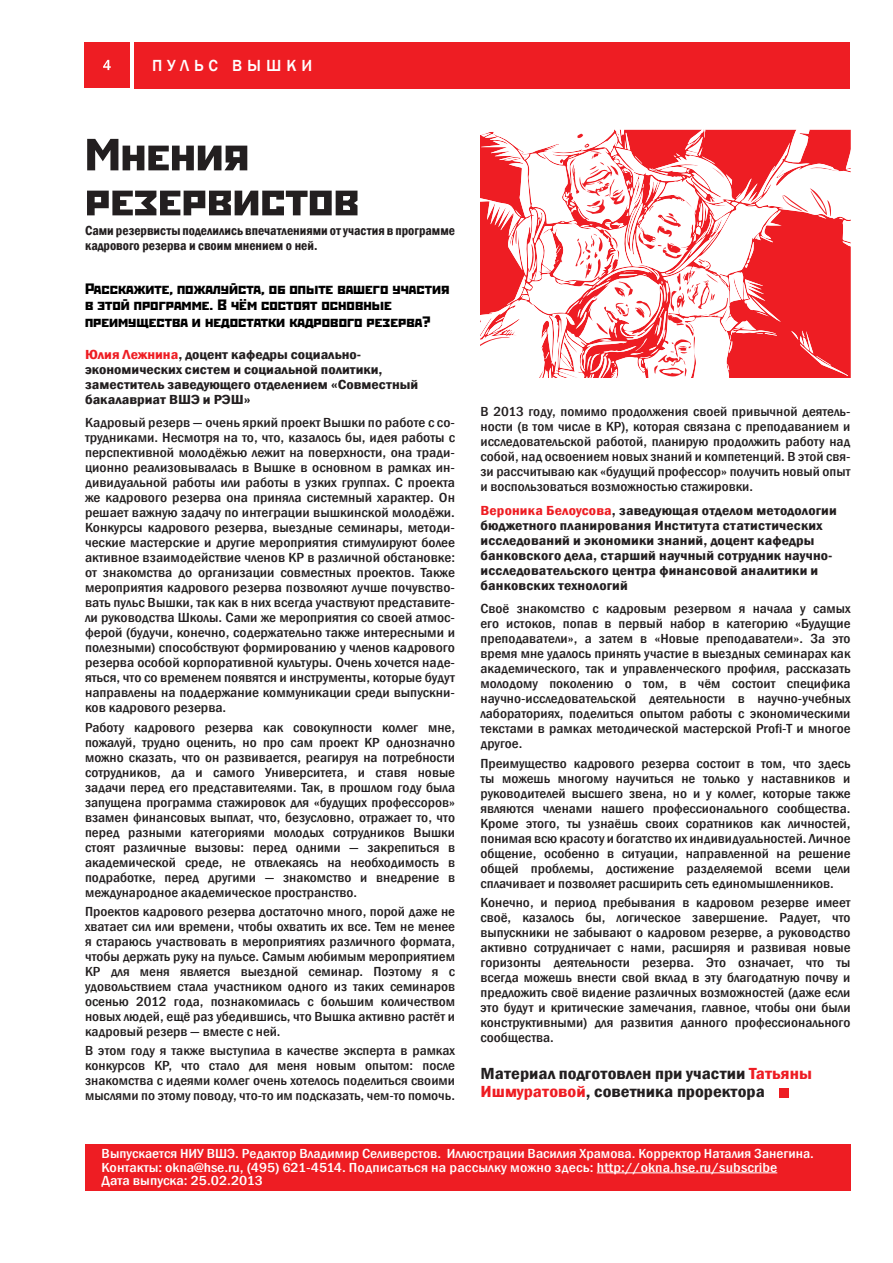
<style>
.page{position:relative;width:893px;height:1263px;background:#fff}
.page>*{position:absolute;margin:0;border:0;box-sizing:border-box;transform-origin:0 0}
.t1{font:45px/45px "Rodchenko C";color:#231f20;scale:1.19 1}
.t2{font:600 condensed 16.5px/18px "Franklin Gothic";color:#231f20;scale:1.16 1}
.t3{font:500 16.5px "Franklin Gothic";letter-spacing:.3em;color:#fff}
.t4{font:15px/16.5px "Rodchenko C";color:#000;scale:1.16 1}
.t5{font:500 condensed 13.5px/15px "Franklin Gothic";color:#231f20;text-align:justify;scale:1.13 1}
.t6{font:500 condensed 13.5px/15px "Franklin Gothic";color:#231f20;text-align:justify;scale:1.15 1}
.t7{font:600 condensed 13.5px/15px "Franklin Gothic";letter-spacing:.01em;color:#231f20;scale:1.17 1}
.t8{font:500 condensed 13.5px/13.5px "Franklin Gothic";color:#fff;scale:1.15 1}
.t9{font:600 condensed 13.5px/15px "Franklin Gothic";letter-spacing:.01em;color:#231f20;scale:1.18 1}
.t10{font:600 condensed 13.5px/15px "Franklin Gothic";letter-spacing:.01em;color:#231f20}
.s1{color:#ee1d23}
</style>
<div class="page">
<div style="left:134px;top:43px;width:716px;height:46px;background:#ee1d23"></div>
<div style="left:84px;top:43px;width:46px;height:45px;background:#ee1d23"></div>
<svg style="left:103px;top:60px;width:8px;height:10px"></svg>
<div style="left:85px;top:1144px;width:765px;height:47px;background:#ee1d23"></div>
<hr style="left:597px;top:1172px;width:180px;height:1px;background:#fff">
<div style="left:779px;top:1088px;width:9px;height:9px;background:#ee1d23"></div>
<svg style="left:480px;top:130px;width:370px;height:248px"></svg>
<p class="t3" style="left:152px;top:56px;width:162px">Пульс Вышки</p>
<h1 class="t1" style="left:85px;top:130px;width:232px">Мнения резервистов</h1>
<p class="t10" style="left:85px;top:222px;width:371px">Сами резервисты поделились впечатлениями от участия в программе кадрового резерва и своим мнением о ней.</p>
<p class="t4" style="left:85px;top:280px;width:316px">Расскажите, пожалуйста, об опыте вашего участия в этой программе. В чём состоят основные преимущества и недостатки кадрового резерва?</p>
<p class="t9" style="left:85px;top:347px;width:284px"><span class="s1">Юлия Лежнина</span>, доцент кафедры социально&shy;экономических систем и социальной политики, заместитель заведующего отделением «Совместный бакалавриат ВШЭ и РЭШ»</p>
<p class="t6" style="left:85px;top:415px;width:323px">Кадровый резерв — очень яркий проект Вышки по работе с со&shy;трудниками. Несмотря на то, что, казалось бы, идея работы с перспективной молодёжью лежит на поверхности, она тради&shy;ционно реализовывалась в Вышке в основном в рамках ин&shy;дивидуальной работы или работы в узких группах. С проекта же кадрового резерва она приняла системный характер. Он решает важную задачу по интеграции вышкинской молодёжи.<br>Конкурсы кадрового резерва, выездные семинары, методи&shy;ческие мастерские и другие мероприятия стимулируют более активное взаимодействие членов КР в различной обстановке: от знакомства до организации совместных проектов. Также мероприятия кадрового резерва позволяют лучше почувство&shy;вать пульс Вышки, так как в них всегда участвуют представите&shy;ли руководства Школы. Сами же мероприятия со своей атмос&shy;ферой (будучи, конечно, содержательно также интересными и полезными) способствуют формированию у членов кадрового резерва особой корпоративной культуры. Очень хочется наде&shy;яться, что со временем появятся и инструменты, которые будут направлены на поддержание коммуникации среди выпускни&shy;ков кадрового резерва.</p>
<p class="t5" style="left:85px;top:720px;width:329px">Работу кадрового резерва как совокупности коллег мне, пожалуй, трудно оценить, но про сам проект КР однозначно можно сказать, что он развивается, реагируя на потребности сотрудников, да и самого Университета, и ставя новые задачи перед его представителями. Так, в прошлом году была запущена программа стажировок для «будущих профессоров» взамен финансовых выплат, что, безусловно, отражает то, что перед разными категориями молодых сотрудников Вышки стоят различные вызовы: перед одними — закрепиться в академической среде, не отвлекаясь на необходимость в подработке, перед другими — знакомство и внедрение в международное академическое пространство.</p>
<p class="t5" style="left:85px;top:904px;width:329px">Проектов кадрового резерва достаточно много, порой даже не хватает сил или времени, чтобы охватить их все. Тем не менее я стараюсь участвовать в мероприятиях различного формата, чтобы держать руку на пульсе. Самым любимым мероприятием КР для меня является выездной семинар. Поэтому я с удовольствием стала участником одного из таких семинаров осенью 2012 года, познакомилась с большим количеством новых людей, ещё раз убедившись, что Вышка активно растёт и кадровый резерв — вместе с ней.</p>
<p class="t5" style="left:85px;top:1043px;width:329px">В этом году я также выступила в качестве эксперта в рамках конкурсов КР, что стало для меня новым опытом: после знакомства с идеями коллег очень хотелось поделиться своими мыслями по этому поводу, что-то им подсказать, чем-то помочь.</p>
<p class="t5" style="left:480px;top:404px;width:329px">В 2013 году, помимо продолжения своей привычной деятель&shy;ности (в том числе в КР), которая связана с преподаванием и исследовательской работой, планирую продолжить работу над собой, над освоением новых знаний и компетенций. В этой свя&shy;зи рассчитываю как «будущий профессор» получить новый опыт и воспользоваться возможностью стажировки.</p>
<p class="t7" style="left:480px;top:503px;width:306px"><span class="s1">Вероника Белоусова</span>, заведующая отделом методологии бюджетного планирования Института статистических исследований и экономики знаний, доцент кафедры банковского дела, старший научный сотрудник научно&shy;исследовательского центра финансовой аналитики и банковских технологий</p>
<p class="t5" style="left:480px;top:601px;width:329px">Своё знакомство с кадровым резервом я начала у самых его истоков, попав в первый набор в категорию «Будущие преподаватели», а затем в «Новые преподаватели». За это время мне удалось принять участие в выездных семинарах как академического, так и управленческого профиля, рассказать молодому поколению о том, в чём состоит специфика научно-исследовательской деятельности в научно-учебных лабораториях, поделиться опытом работы с экономическими текстами в рамках методической мастерской Profi-T и многое другое.</p>
<p class="t5" style="left:480px;top:755px;width:329px">Преимущество кадрового резерва состоит в том, что здесь ты можешь многому научиться не только у наставников и руководителей высшего звена, но и у коллег, которые также являются членами нашего профессионального сообщества.<br>Кроме этого, ты узнаёшь своих соратников как личностей, понимая всю красоту и богатство их индивидуальностей. Личное общение, особенно в ситуации, направленной на решение общей проблемы, достижение разделяемой всеми цели сплачивает и позволяет расширить сеть единомышленников.</p>
<p class="t5" style="left:480px;top:895px;width:329px">Конечно, и период пребывания в кадровом резерве имеет своё, казалось бы, логическое завершение. Радует, что выпускники не забывают о кадровом резерве, а руководство активно сотрудничает с нами, расширяя и развивая новые горизонты деятельности резерва. Это означает, что ты всегда можешь внести свой вклад в эту благодатную почву и предложить своё видение различных возможностей (даже если это будут и критические замечания, главное, чтобы они были конструктивными) для развития данного профессионального сообщества.</p>
<p class="t2" style="left:480px;top:1064px;width:287px">Материал подготовлен при участии <span class="s1">Татьяны<br>Ишмуратовой</span>, советника проректора</p>
<p class="t8" style="left:102px;top:1147px;width:621px">Выпускается НИУ ВШЭ. Редактор Владимир Селиверстов. Иллюстрации Василия Храмова. Корректор Наталия Занегина.<br>Контакты: okna@hse.ru, (495) 621-4514. Подписаться на рассылку можно здесь: http://okna.hse.ru/subscribe<br>Дата выпуска: 25.02.2013</p>
</div>
